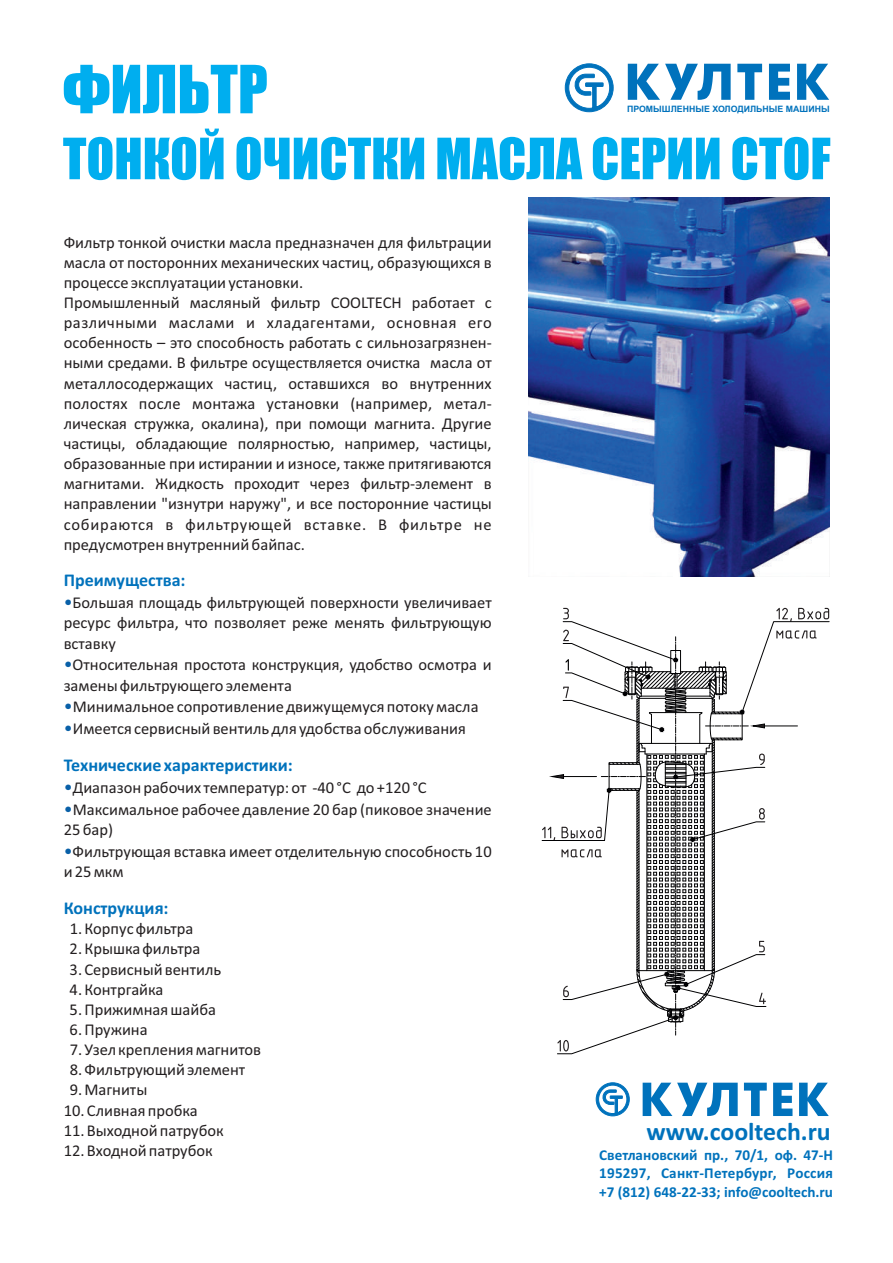
<style>
.page{position:relative;width:893px;height:1263px;background:#fff}
.page>*{position:absolute;margin:0;border:0;box-sizing:border-box;transform-origin:0 0}
.t1{font:61.35px "Impact";color:#00aeef}
.t2{font:52.5px "Impact";color:#00aeef}
.t3{font:700 25.2px "Calibri";color:#0072bc}
.t4{font:700 18px "Calibri";color:#0072bc}
.t5{font:16.5px/20.1px "Calibri";color:#231f20}
.t6{font:700 15.15px/18.5px "Calibri";letter-spacing:.01em;color:#0072bc;text-align:justify}
.t7{font:700 8.85px "Arial";color:#0072bc}
.s1{font-size:18px;color:#0960a8}
</style>
<div class="page">
<img style="left:529px;top:197px;width:300px;height:379px">
<svg style="left:643px;top:1083px;width:186px;height:33px"></svg>
<svg style="left:595px;top:1082px;width:35px;height:35px"></svg>
<svg style="left:628px;top:64px;width:201px;height:36px"></svg>
<svg style="left:564px;top:63px;width:50px;height:49px"></svg>
<svg style="left:542px;top:608px;width:287px;height:446px"></svg>
<hr style="left:563px;top:776px;width:33px;height:1px;background:#000002">
<h1 class="t1" style="left:63px;top:65px;width:206px">ФИЛЬТР</h1>
<h2 class="t2" style="left:63px;top:138px;width:769px">ТОНКОЙ ОЧИСТКИ МАСЛА СЕРИИ CTOF</h2>
<p class="t7" style="left:627px;top:106px;width:204px">ПРОМЫШЛЕННЫЕ ХОЛОДИЛЬНЫЕ МАШИНЫ</p>
<p class="t5" style="left:64px;top:233px;width:429px;text-align:justify">Фильтр тонкой очистки масла предназначен для фильтрации масла от посторонних механических частиц, образующихся в процессе эксплуатации установки.</p>
<p class="t5" style="left:64px;top:294px;width:430px;text-align:justify">Промышленный масляный фильтр COOLTECH работает с различными маслами и хладагентами, основная его особенность – это способность работать с сильнозагрязнен&shy;ными средами. В фильтре осуществляется очистка масла от металлосодержащих частиц, оставшихся во внутренних полостях после монтажа установки (например, метал&shy;лическая стружка, окалина), при помощи магнита. Другие частицы, обладающие полярностью, например, частицы, образованные при истирании и износе, также притягиваются магнитами. Жидкость проходит через фильтр-элемент в направлении "изнутри наружу", и все посторонние частицы собираются в фильтрующей вставке. В фильтре не предусмотрен внутренний байпас.</p>
<p class="t4" style="left:64px;top:572px;width:123px">Преимущества:</p>
<p class="t5" style="left:64px;top:593px;width:430px;text-align:justify"><span class="s1">•</span>Большая площадь фильтрующей поверхности увеличивает ресурс фильтра, что позволяет реже менять фильтрующую вставку</p>
<p class="t5" style="left:64px;top:656px;width:429px;line-height:20.5px"><span class="s1">•</span>Относительная простота конструкция, удобство осмотра и замены фильтрующего элемента</p>
<p class="t5" style="left:64px;top:698px;width:416px"><span class="s1">•</span>Минимальное сопротивление движущемуся потоку масла</p>
<p class="t5" style="left:64px;top:720px;width:404px"><span class="s1">•</span>Имеется сервисный вентиль для удобства обслуживания</p>
<p class="t4" style="left:64px;top:757px;width:231px">Технические характеристики:</p>
<p class="t5" style="left:64px;top:779px;width:364px"><span class="s1">•</span>Диапазон рабочих температур: от -40 °С до +120 °С</p>
<p class="t5" style="left:64px;top:800px;width:430px;line-height:20.5px"><span class="s1">•</span>Максимальное рабочее давление 20 бар (пиковое значение<br>25 бар)</p>
<p class="t5" style="left:64px;top:842px;width:429px;line-height:20.5px"><span class="s1">•</span>Фильтрующая вставка имеет отделительную способность 10 и 25 мкм</p>
<p class="t4" style="left:64px;top:900px;width:106px">Конструкция:</p>
<p class="t5" style="left:70px;top:920px;width:125px">1. Корпус фильтра</p>
<p class="t5" style="left:70px;top:940px;width:132px">2. Крышка фильтра</p>
<p class="t5" style="left:70px;top:960px;width:153px">3. Сервисный вентиль</p>
<p class="t5" style="left:70px;top:980px;width:95px">4. Контргайка</p>
<p class="t5" style="left:70px;top:1000px;width:148px">5. Прижимная шайба</p>
<p class="t5" style="left:70px;top:1021px;width:80px">6. Пружина</p>
<p class="t5" style="left:70px;top:1041px;width:193px">7. Узел крепления магнитов</p>
<p class="t5" style="left:70px;top:1061px;width:177px">8.Фильтрующий элемент</p>
<p class="t5" style="left:64px;top:1101px;width:136px">10. Сливная пробка</p>
<p class="t5" style="left:64px;top:1141px;width:151px">12. Входной патрубок</p>
<p class="t5" style="left:70px;top:1081px;width:79px">9.Магниты</p>
<p class="t5" style="left:64px;top:1121px;width:162px">11. Выходной патрубок</p>
<h3 class="t3" style="left:646px;top:1121px;width:186px">www.cooltech.ru</h3>
<p class="t6" style="left:599px;top:1147px;width:235px">Светлановский пр., 70/1, оф. 47-Н 195297, Санкт-Петербург, Россия +7 (812) 648-22-33; info@cooltech.ru</p>
</div>
